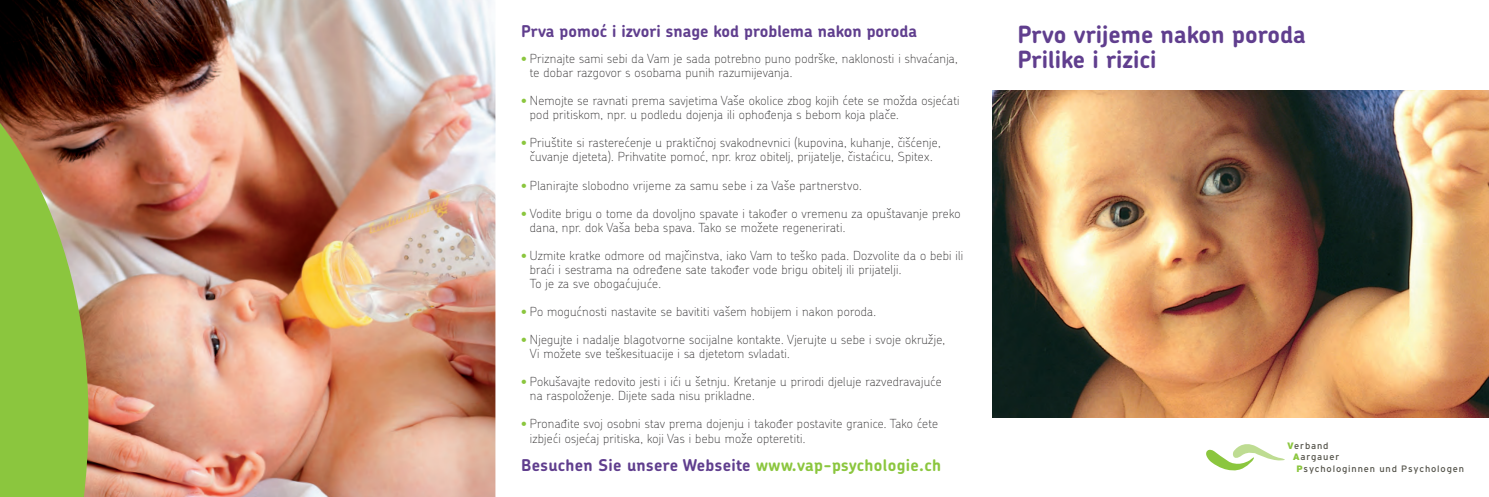
<style>
.page{position:relative;width:1489px;height:497px;background:#fff}
.page>*{position:absolute;margin:0;border:0;box-sizing:border-box;transform-origin:0 0}
.Titel{font:700 23.75px "Chevin Pro";color:#603e8e}
.Fliesstext{font:700 16.25px "Chevin Pro";letter-spacing:.02em;color:#603e8e}
.Titel-2{font:700 16.25px "Chevin Pro";color:#603e8e}
.Fliesstext-2{font:100 12.5px/14px "Chevin Pro";letter-spacing:.02em;color:#312f30}
.t1{font:9.25px "Interstate";letter-spacing:.09em;color:#535249}
.s1{color:#8bc63e}
.s2{font-weight:900;color:#8bc63e}
</style>
<div class="page">
<img style="left:992px;top:90px;width:496px;height:327px">
<img style="left:139px;top:0;width:356px;height:496px">
<img style="left:0;top:0;width:139px;height:496px">
<svg style="left:1206px;top:444px;width:79px;height:27px"></svg>
<p class="Titel-2" style="left:521px;top:20px;width:397px">Prva pomoć i izvori snage kod problema nakon poroda</p>
<p class="Fliesstext-2" style="left:530px;top:51px;width:429px;text-indent:-9px"><span class="s1">•</span> Priznajte sami sebi da Vam je sada potrebno puno podrške, naklonosti i shvaćanja, te dobar razgovor s osobama punih razumijevanja.</p>
<p class="Fliesstext-2" style="left:530px;top:93px;width:431px;text-indent:-9px"><span class="s1">•</span> Nemojte se ravnati prema savjetima Vaše okolice zbog kojih ćete se možda osjećati pod pritiskom, npr. u podledu dojenja ili ophođenja s bebom koja plače.</p>
<p class="Fliesstext-2" style="left:521px;top:135px;width:421px;text-align:center"><span class="s1">•</span> Priuštite si rasterećenje u praktičnoj svakodnevnici (kupovina, kuhanje, čišćenje, čuvanje djeteta). Prihvatite pomoć, npr. kroz obitelj, prijatelje, čistaćicu, Spitex.</p>
<p class="Fliesstext-2" style="left:521px;top:177px;width:342px"><span class="s1">•</span> Planirajte slobodno vrijeme za samu sebe i za Vaše partnerstvo.</p>
<p class="Fliesstext-2" style="left:530px;top:205px;width:432px;text-indent:-9px"><span class="s1">•</span> Vodite brigu o tome da dovoljno spavate i također o vremenu za opuštavanje preko dana, npr. dok Vaša beba spava. Tako se možete regenerirati.</p>
<p class="Fliesstext-2" style="left:530px;top:247px;width:435px;text-indent:-9px"><span class="s1">•</span> Uzmite kratke odmore od majčinstva, iako Vam to teško pada. Dozvolite da o bebi ili braći i sestrama na određene sate također vode brigu obitelj ili prijatelji.</p>
<p class="Fliesstext-2" style="left:530px;top:275px;width:133px">To je za sve obogaćujuće.</p>
<p class="Fliesstext-2" style="left:521px;top:303px;width:356px"><span class="s1">•</span> Po mogućnosti nastavite se bavititi vašem hobijem i nakon poroda.</p>
<p class="Fliesstext-2" style="left:521px;top:331px;width:425px"><span class="s1">•</span> Njegujte i nadalje blagotvorne socijalne kontakte. Vjerujte u sebe i svoje okružje,</p>
<p class="Fliesstext-2" style="left:530px;top:345px;width:261px">Vi možete sve teškesituacije i sa djetetom svladati.</p>
<p class="Fliesstext-2" style="left:521px;top:373px;width:422px"><span class="s1">•</span> Pokušavajte redovito jesti i ići u šetnju. Kretanje u prirodi djeluje razvedravajuće</p>
<p class="Fliesstext-2" style="left:530px;top:387px;width:226px">na raspoloženje. Dijete sada nisu prikladne.</p>
<p class="Fliesstext-2" style="left:530px;top:415px;width:409px;line-height:15px;text-indent:-9px"><span class="s1">•</span> Pronađite svoj osobni stav prema dojenju i također postavite granice. Tako ćete izbjeći osjećaj pritiska, koji Vas i bebu može opteretiti.</p>
<p class="Fliesstext" style="left:521px;top:453px;width:421px">Besuchen Sie unsere Webseite <span class="s1">www.vap-psychologie.ch</span></p>
<p class="Titel" style="left:1017px;top:18px;width:290px">Prvo vrijeme nakon poroda</p>
<p class="Titel" style="left:1017px;top:43px;width:140px">Prilike i rizici</p>
<p class="t1" style="left:1286px;top:439px;width:43px"><span class="s2">V</span>erband</p>
<p class="t1" style="left:1292px;top:451px;width:48px"><span class="s2">A</span>argauer</p>
<p class="t1" style="left:1296px;top:463px;width:169px"><span class="s2">P</span>sychologinnen und Psychologen</p>
</div>
